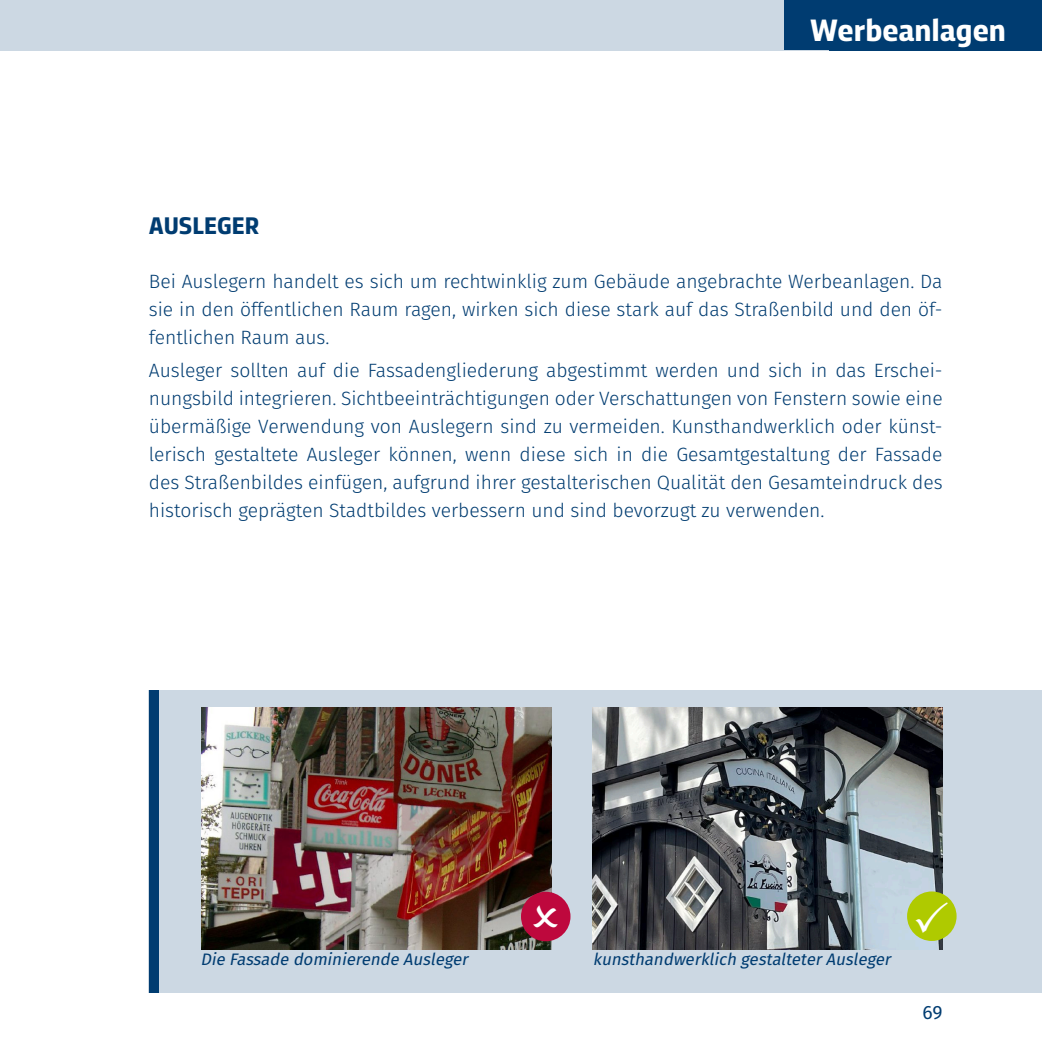
<style>
.page{position:relative;width:1042px;height:1042px;background:#fff}
.page>*{position:absolute;margin:0;border:0;box-sizing:border-box;transform-origin:0 0}
.Reiter_werne{font:700 31.5px "Dalle Set";color:#fff}
.Überschrift1_werne{font:700 24.5px "Dalle Set";color:#003c71}
.Fließtext_werne{font:300 19.25px/28px "Fira Sans";color:#003c71;text-align:justify}
.t1{font:19.25px "Fira Sans";color:#003c71}
.Bildunterschrift_Hückeswagen{font:italic 16.62px "Fira Sans";color:#003c71}
</style>
<div class="page">
<div style="left:0;top:0;width:1042px;height:50px;background:#ccd8e3"></div>
<div style="left:149px;top:690px;width:893px;height:302px;background:#ccd8e3"></div>
<div style="left:149px;top:690px;width:10px;height:302px;background:#003c71"></div>
<img style="left:592px;top:707px;width:350px;height:243px">
<img style="left:201px;top:707px;width:351px;height:243px">
<div style="left:521px;top:892px;width:49px;height:49px;background:#be083d;border-radius:50%"></div>
<div style="left:907px;top:891px;width:49px;height:50px;background:#afca00;border-radius:50%"></div>
<div style="left:785px;top:0;width:257px;height:50px;background:#003c71"></div>
<p class="Reiter_werne" style="left:809px;top:10px;width:198px">Werbeanlagen</p>
<p class="Überschrift1_werne" style="left:149px;top:210px;width:112px">AUSLEGER</p>
<p class="Fließtext_werne" style="left:149px;top:267px;width:795px">Bei Auslegern handelt es sich um rechtwinklig zum Gebäude angebrachte Werbeanlagen. Da sie in den öffentlichen Raum ragen, wirken sich diese stark auf das Straßenbild und den öf&shy;fentlichen Raum aus.</p>
<p class="Fließtext_werne" style="left:149px;top:356px;width:795px">Ausleger sollten auf die Fassadengliederung abgestimmt werden und sich in das Erschei&shy;nungsbild integrieren. Sichtbeeinträchtigungen oder Verschattungen von Fenstern sowie eine übermäßige Verwendung von Auslegern sind zu vermeiden. Kunsthandwerklich oder künst&shy;lerisch gestaltete Ausleger können, wenn diese sich in die Gesamtgestaltung der Fassade des Straßenbildes einfügen, aufgrund ihrer gestalterischen Qualität den Gesamteindruck des historisch geprägten Stadtbildes verbessern und sind bevorzugt zu verwenden.</p>
<p class="Bildunterschrift_Hückeswagen" style="left:200px;top:947px;width:273px">Die Fassade dominierende Ausleger</p>
<p class="Bildunterschrift_Hückeswagen" style="left:593px;top:947px;width:303px">kunsthandwerklich gestalteterAusleger</p>
<p class="t1" style="left:922px;top:997px;width:22px">69</p>
</div>
